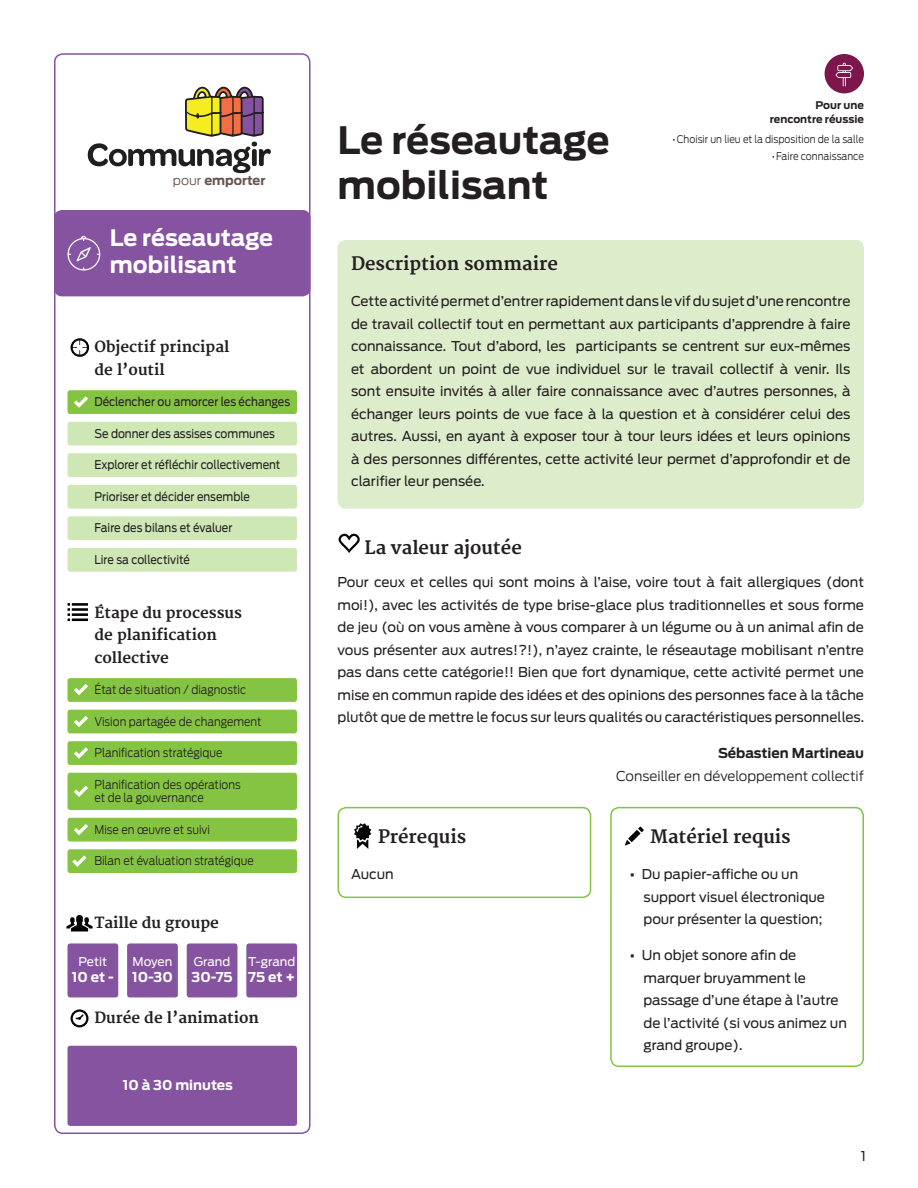
<style>
.page{position:relative;width:918px;height:1188px;background:#fff}
.page>*{position:absolute;margin:0;border:0;box-sizing:border-box;transform-origin:0 0}
.titre_principal{font:700 37.5px "Antenna";color:#231f20}
.petit_titre_blanc{font:700 22.5px/27px "Antenna";color:#fff}
.gros_sous-titre{font:700 18px "Merriweather";color:#231f20}
.titres_comme_objecti{font:700 15px "Merriweather";color:#231f20}
.texte{font:13.5px/22.5px "Antenna";color:#231f20;text-align:justify}
.conseiller_poste{font:300 13.5px "Antenna";color:#231f20}
.Intérieur_carrés_mau{font:700 13.5px "Antenna";color:#fff}
.conseiller_nom{font:700 13.5px "Antenna";color:#231f20}
.t1{font:700 12.6px "Antenna";color:#64534b}
.t2{font:300 12px "Antenna";color:#231f20;scale:.9 1}
.t3{font:12px "Antenna";color:#231f20;scale:.9 1}
.t4{font:12px "Antenna";color:#fff}
.t5{font:300 10.5px "Antenna";color:#231f20;scale:.9 1}
.Pour_une_animation_r{font:700 10.5px "Antenna";color:#231f20}
.s1{font-weight:300}
.s2{font-weight:700}
</style>
<div class="page">
<div style="left:337px;top:807px;width:254px;height:91px;border:2px solid #84c442;border-radius:8px"></div>
<div style="left:610px;top:807px;width:254px;height:260px;border:2px solid #84c442;border-radius:8px"></div>
<div style="left:54px;top:210px;width:257px;height:86px;background:#8553a0;border-radius:8px"></div>
<div style="left:337px;top:240px;width:527px;height:269px;background:#ddeccb;border-radius:8px"></div>
<svg style="left:88px;top:86px;width:183px;height:87px"></svg>
<svg style="left:68px;top:236px;width:32px;height:35px"></svg>
<svg style="left:354px;top:823px;width:17px;height:26px"></svg>
<svg style="left:625px;top:827px;width:19px;height:19px"></svg>
<svg style="left:339px;top:533px;width:21px;height:20px"></svg>
<div style="left:825px;top:54px;width:39px;height:39px;background:#7c164b;border-radius:50%"></div>
<svg style="left:836px;top:63px;width:17px;height:23px"></svg>
<div style="left:67px;top:678px;width:230px;height:24px;background:#84c442;border-radius:3px"></div>
<div style="left:67px;top:710px;width:230px;height:23px;background:#84c442;border-radius:3px"></div>
<div style="left:67px;top:741px;width:230px;height:24px;background:#84c442;border-radius:3px"></div>
<div style="left:67px;top:773px;width:230px;height:37px;background:#84c442;border-radius:3px"></div>
<div style="left:67px;top:818px;width:230px;height:24px;background:#84c442;border-radius:3px"></div>
<div style="left:67px;top:849px;width:230px;height:24px;background:#84c442;border-radius:3px"></div>
<div style="left:54px;top:53px;width:257px;height:1081px;border:2px solid #8553a0;border-radius:8px"></div>
<div style="left:67px;top:390px;width:230px;height:24px;background:#84c442;border-radius:3px"></div>
<div style="left:67px;top:422px;width:230px;height:24px;background:#cee7b4;border-radius:3px"></div>
<div style="left:67px;top:453px;width:230px;height:24px;background:#cee7b4;border-radius:3px"></div>
<div style="left:67px;top:485px;width:230px;height:24px;background:#cee7b4;border-radius:3px"></div>
<div style="left:67px;top:516px;width:230px;height:24px;background:#cee7b4;border-radius:3px"></div>
<div style="left:67px;top:548px;width:230px;height:24px;background:#cee7b4;border-radius:3px"></div>
<svg style="left:74px;top:684px;width:14px;height:11px"></svg>
<svg style="left:74px;top:716px;width:14px;height:11px"></svg>
<svg style="left:74px;top:747px;width:14px;height:12px"></svg>
<svg style="left:74px;top:786px;width:14px;height:11px"></svg>
<svg style="left:74px;top:824px;width:14px;height:11px"></svg>
<svg style="left:72px;top:856px;width:14px;height:11px"></svg>
<svg style="left:74px;top:396px;width:14px;height:12px"></svg>
<div style="left:67px;top:943px;width:51px;height:54px;background:#8553a0;border-radius:3px"></div>
<div style="left:127px;top:943px;width:51px;height:54px;background:#8553a0;border-radius:3px"></div>
<div style="left:187px;top:943px;width:50px;height:54px;background:#8553a0;border-radius:3px"></div>
<div style="left:246px;top:943px;width:51px;height:54px;background:#8553a0;border-radius:3px"></div>
<div style="left:67px;top:1046px;width:230px;height:80px;background:#8553a0;border-radius:3px"></div>
<svg style="left:71px;top:338px;width:18px;height:19px"></svg>
<svg style="left:71px;top:1009px;width:18px;height:18px"></svg>
<svg style="left:66px;top:915px;width:27px;height:17px"></svg>
<svg style="left:68px;top:603px;width:20px;height:18px"></svg>
<hr style="left:72px;top:613px;width:16px;height:3px;background:#050504">
<p class="t1" style="left:173px;top:173px;width:94px"><span class="s1">pour</span> emporter</p>
<p class="petit_titre_blanc" style="left:110px;top:224px;width:165px">Le réseautage mobilisant</p>
<p class="titres_comme_objecti" style="left:94px;top:338px;width:136px">Objectif principal</p>
<p class="titres_comme_objecti" style="left:94px;top:361px;width:72px">de l’outil</p>
<p class="t3" style="left:94px;top:395px;width:219px">Déclencher ou amorcer les échanges</p>
<p class="t3" style="left:94px;top:426px;width:202px">Se donner des assises communes</p>
<p class="t3" style="left:94px;top:458px;width:208px">Explorer et réfléchir collectivement</p>
<p class="t3" style="left:94px;top:489px;width:174px">Prioriser et décider ensemble</p>
<p class="t3" style="left:94px;top:521px;width:155px">Faire des bilans et évaluer</p>
<p class="t3" style="left:94px;top:552px;width:107px">Lire sa collectivité</p>
<p class="titres_comme_objecti" style="left:94px;top:604px;width:149px">Étape du processus</p>
<p class="titres_comme_objecti" style="left:94px;top:626px;width:124px">de planification</p>
<p class="titres_comme_objecti" style="left:94px;top:649px;width:76px">collective</p>
<p class="t2" style="left:94px;top:683px;width:170px">État de situation / diagnostic</p>
<p class="t2" style="left:94px;top:714px;width:187px">Vision partagée de changement</p>
<p class="t2" style="left:94px;top:746px;width:144px">Planification stratégique</p>
<p class="t2" style="left:94px;top:777px;width:164px">Planification des opérations</p>
<p class="t2" style="left:94px;top:791px;width:123px">et de la gouvernance</p>
<p class="t2" style="left:94px;top:822px;width:130px">Mise en œuvre et suivi</p>
<p class="t2" style="left:94px;top:854px;width:179px">Bilan et évaluation stratégique</p>
<p class="titres_comme_objecti" style="left:94px;top:914px;width:126px">Taille du groupe</p>
<p class="t4" style="left:79px;top:954px;width:30px">Petit</p>
<p class="Intérieur_carrés_mau" style="left:72px;top:969px;width:43px">10 et -</p>
<p class="t4" style="left:133px;top:954px;width:41px">Moyen</p>
<p class="Intérieur_carrés_mau" style="left:132px;top:969px;width:42px">10-30</p>
<p class="t4" style="left:194px;top:954px;width:38px">Grand</p>
<p class="Intérieur_carrés_mau" style="left:192px;top:969px;width:43px">30-75</p>
<p class="t4" style="left:248px;top:954px;width:49px">T-grand</p>
<p class="Intérieur_carrés_mau" style="left:248px;top:969px;width:48px">75 et +</p>
<p class="titres_comme_objecti" style="left:94px;top:1009px;width:166px">Durée de l’animation</p>
<p class="Intérieur_carrés_mau" style="left:123px;top:1077px;width:112px">10 à 30 minutes</p>
<p class="titre_principal" style="left:338px;top:118px;width:274px">Le réseautage</p>
<p class="titre_principal" style="left:338px;top:163px;width:213px">mobilisant</p>
<p class="Pour_une_animation_r" style="left:816px;top:99px;width:50px">Pour une</p>
<p class="Pour_une_animation_r" style="left:770px;top:113px;width:96px">rencontre réussie</p>
<p class="t5" style="left:672px;top:133px;width:214px">•Choisir un lieu et la disposition de la salle</p>
<p class="t5" style="left:772px;top:150px;width:104px">•Faire connaissance</p>
<p class="gros_sous-titre" style="left:351px;top:253px;width:208px">Description sommaire</p>
<p class="texte" style="left:351px;top:290px;width:501px">Cette activité permet d’entrer rapidement dans le vif du sujet d’une rencontre de travail collectif tout en permettant aux participants d’apprendre à faire connaissance. Tout d’abord, les participants se centrent sur eux-mêmes et abordent un point de vue individuel sur le travail collectif à venir. Ils sont ensuite invités à aller faire connaissance avec d’autres personnes, à échanger leurs points de vue face à la question et à considérer celui des autres. Aussi, en ayant à exposer tour à tour leurs idées et leurs opinions à des personnes différentes, cette activité leur permet d’approfondir et de clarifier leur pensée.</p>
<p class="gros_sous-titre" style="left:364px;top:537px;width:159px">La valeur ajoutée</p>
<p class="texte" style="left:338px;top:571px;width:528px">Pour ceux et celles qui sont moins à l’aise, voire tout à fait allergiques (dont moi!), avec les activités de type brise-glace plus traditionnelles et sous forme de jeu (où on vous amène à vous comparer à un légume ou à un animal afin de vous présenter aux autres!?!), n’ayez crainte, le réseautage mobilisant n’entre pas dans cette catégorie!! Bien que fort dynamique, cette activité permet une mise en commun rapide des idées et des opinions des personnes face à la tâche plutôt que de mettre le focus sur leurs qualités ou caractéristiques personnelles.</p>
<p class="conseiller_nom" style="left:718px;top:745px;width:147px">Sébastien Martineau</p>
<p class="conseiller_poste" style="left:616px;top:768px;width:249px">Conseiller en développement collectif</p>
<p class="gros_sous-titre" style="left:378px;top:827px;width:90px">Prérequis</p>
<p class="texte" style="left:351px;top:863px;width:44px">Aucun</p>
<p class="gros_sous-titre" style="left:650px;top:827px;width:142px">Matériel requis</p>
<p class="texte" style="left:643px;top:863px;width:183px;text-align:left;text-indent:-14px"><span class="s2">•</span> Du papier-affiche ou un support visuel électronique pour présenter la question;</p>
<p class="texte" style="left:643px;top:944px;width:205px;text-align:left;text-indent:-14px"><span class="s2">•</span> Un objet sonore afin de marquer bruyamment le passage d’une étape à l’autre de l’activité (si vous animez un grand groupe).</p>
<p class="texte" style="left:861px;top:1145px;width:7px">1</p>
</div>
